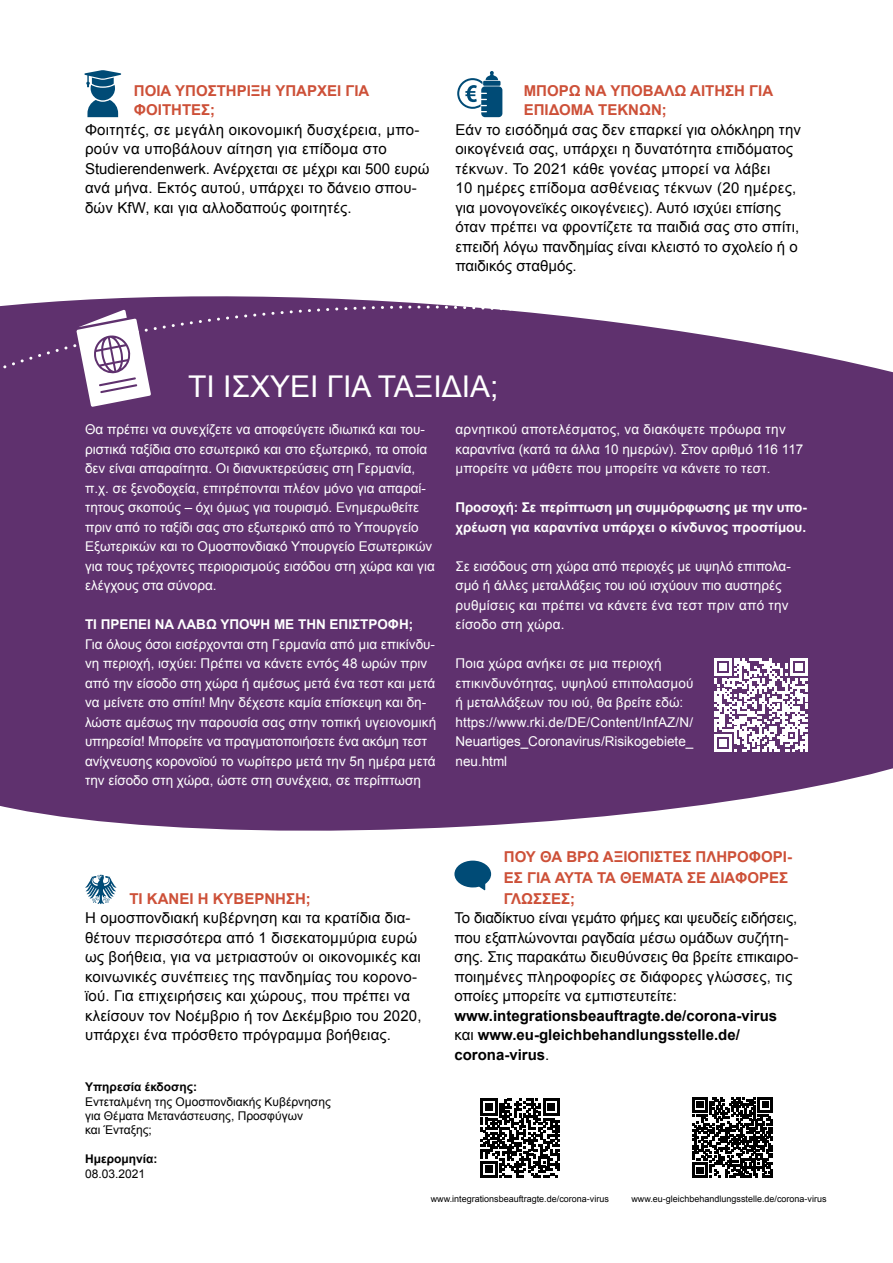
<style>
.page{position:relative;width:893px;height:1263px;background:#fff}
.page>*{position:absolute;margin:0;border:0;box-sizing:border-box;transform-origin:0 0}
.t1{font:30px "Arial";color:#fff}
.t2{font:15px/19.5px "Arial";letter-spacing:.01em;color:#000}
.t3{font:700 15px/19.5px "Arial";color:#cd5038}
.t4{font:700 15px/19.5px "Arial";color:#000}
.t5{font:13.5px/19.5px "Arial";color:#fff}
.t6{font:700 13.5px/19.5px "Arial";color:#fff}
.t7{font:12px/14.4px "Arial";color:#000}
.t8{font:700 12px "Arial";color:#000}
.t9{font:9px "Arial";color:#000}
.s1{font-weight:400}
</style>
<div class="page">
<div style="left:0;top:316px;width:575px;height:305px;background:#5f316e"></div>
<div style="left:0;top:296px;width:568px;height:225px;background:#5f316e"></div>
<svg style="left:575px;top:317px;width:318px;height:304px;background:#6b4179"></svg>
<svg style="left:0;top:621px;width:893px;height:210px;background:#6b4179"></svg>
<svg style="left:76px;top:310px;width:75px;height:97px"></svg>
<svg style="left:85px;top:875px;width:32px;height:29px"></svg>
<svg style="left:454px;top:861px;width:37px;height:29px"></svg>
<svg style="left:480px;top:1099px;width:80px;height:79px"></svg>
<svg style="left:692px;top:1097px;width:81px;height:81px"></svg>
<svg style="left:457px;top:71px;width:45px;height:46px"></svg>
<svg style="left:84px;top:70px;width:37px;height:47px"></svg>
<svg style="left:714px;top:658px;width:93px;height:94px"></svg>
<p class="t3" style="left:134px;top:81px;width:237px">ΠΟΙΑ ΥΠΟΣΤΉΡΙΞΗ ΥΠΆΡΧΕΙ ΓΙΑ<br>ΦΟΙΤΗΤΈΣ;</p>
<p class="t2" style="left:85px;top:120px;width:346px">Φοιτητές, σε μεγάλη οικονομική δυσχέρεια, μπο&shy;ρούν να υποβάλουν αίτηση για επίδομα στο Studierendenwerk. Ανέρχεται σε μέχρι και 500 ευρώ ανά μήνα. Εκτός αυτού, υπάρχει το δάνειο σπου&shy;δών KfW, και για αλλοδαπούς φοιτητές.</p>
<p class="t3" style="left:524px;top:81px;width:251px">ΜΠΟΡΏ ΝΑ ΥΠΟΒΆΛΩ ΑΊΤΗΣΗ ΓΙΑ<br>ΕΠΊΔΟΜΑ ΤΈΚΝΩΝ;</p>
<p class="t2" style="left:455px;top:120px;width:347px">Εάν το εισόδημά σας δεν επαρκεί για ολόκληρη την οικογένειά σας, υπάρχει η δυνατότητα επιδόματος τέκνων. Το 2021 κάθε γονέας μπορεί να λάβει<br>10 ημέρες επίδομα ασθένειας τέκνων (20 ημέρες, για μονογονεϊκές οικογένειες). Αυτό ισχύει επίσης όταν πρέπει να φροντίζετε τα παιδιά σας στο σπίτι, επειδή λόγω πανδημίας είναι κλειστό το σχολείο ή ο παιδικός σταθμός.</p>
<h1 class="t1" style="left:188px;top:367px;width:312px">ΤΙ ΙΣΧΎΕ Ι ΓΙΑ ΤΑΞΊΔΙΑ;</h1>
<p class="t5" style="left:85px;top:420px;width:351px">Θα πρέπει να συνεχίζετε να αποφεύγετε ιδιωτικά και του&shy;ριστικά ταξίδια στο εσωτερικό και στο εξωτερικό, τα οποία δεν είναι απαραίτητα. Οι διανυκτερεύσεις στη Γερμανία, π.χ. σε ξενοδοχεία, επιτρέπονται πλέον μόνο για απαραί&shy;τητους σκοπούς – όχι όμως για τουρισμό. Ενημερωθείτε πριν από το ταξίδι σας στο εξωτερικό από το Υπουργείο Εξωτερικών και το Ομοσπονδιακό Υπουργείο Εσωτερικών για τους τρέχοντες περιορισμούς εισόδου στη χώρα και για ελέγχους στα σύνορα.</p>
<p class="t6" style="left:85px;top:615px;width:330px">ΤΙ ΠΡΈΠΕΙ ΝΑ ΛΆΒΩ ΥΠΌΨΗ ΜΕ ΤΗΝ ΕΠΙΣΤΡΟΦΉ;</p>
<p class="t5" style="left:85px;top:634px;width:353px">Για όλους όσοι εισέρχονται στη Γερμανία από μια επικίνδυ&shy;νη περιοχή, ισχύει: Πρέπει να κάνετε εντός 48 ωρών πριν από την είσοδο στη χώρα ή αμέσως μετά ένα τεστ και μετά να μείνετε στο σπίτι! Μην δέχεστε καμία επίσκεψη και δη&shy;λώστε αμέσως την παρουσία σας στην τοπική υγειονομική υπηρεσία! Μπορείτε να πραγματοποιήσετε ένα ακόμη τεστ ανίχνευσης κορονοϊού το νωρίτερο μετά την 5η ημέρα μετά την είσοδο στη χώρα, ώστε στη συνέχεια, σε περίπτωση</p>
<p class="t5" style="left:455px;top:420px;width:349px">αρνητικού αποτελέσματος, να διακόψετε πρόωρα την καραντίνα (κατά τα άλλα 10 ημερών). Στον αριθμό 116 117 μπορείτε να μάθετε που μπορείτε να κάνετε το τεστ.</p>
<p class="t6" style="left:455px;top:498px;width:353px">Προσοχή: Σε περίπτωση μη συμμόρφωσης με την υπο&shy;χρέωση για καραντίνα υπάρχει ο κίνδυνος προστίμου.</p>
<p class="t5" style="left:455px;top:556px;width:337px">Σε εισόδους στη χώρα από περιοχές με υψηλό επιπολα&shy;σμό ή άλλες μεταλλάξεις του ιού ισχύουν πιο αυστηρές ρυθμίσεις και πρέπει να κάνετε ένα τεστ πριν από την είσοδο στη χώρα.</p>
<p class="t5" style="left:455px;top:654px;width:239px">Ποια χώρα ανήκει σε μια περιοχή επικινδυνότητας, υψηλού επιπολασμού ή μεταλλάξεων του ιού, θα βρείτε εδώ: https://www.rki.de/DE/Content/InfAZ/N/ Neuartiges_Coronavirus/Risikogebiete_ neu.html</p>
<p class="t3" style="left:129px;top:889px;width:183px">ΤΙ ΚΆΝΕΙ Η ΚΥΒΈΡΝΗΣΗ;</p>
<p class="t2" style="left:85px;top:908px;width:338px">Η ομοσπονδιακή κυβέρνηση και τα κρατίδια δια&shy;θέτουν περισσότερα από 1 δισεκατομμύρια ευρώ ως βοήθεια, για να μετριαστούν οι οικονομικές και κοινωνικές συνέπειες της πανδημίας του κορονο&shy;ϊού. Για επιχειρήσεις και χώρους, που πρέπει να κλείσουν τον Νοέμβριο ή τον Δεκέμβριο του 2020, υπάρχει ένα πρόσθετο πρόγραμμα βοήθειας.</p>
<p class="t8" style="left:85px;top:1079px;width:113px">Υπηρεσία έκδοσης:</p>
<p class="t7" style="left:85px;top:1094px;width:247px">Εντεταλμένη της Ομοσπονδιακής Κυβέρνησης για Θέματα Μετανάστευσης, Προσφύγων<br>και Ένταξης;</p>
<p class="t8" style="left:85px;top:1151px;width:74px">Ημερομηνία:</p>
<p class="t7" style="left:85px;top:1166px;width:62px">08.03.2021</p>
<p class="t3" style="left:504px;top:846px;width:290px;line-height:21px">ΠΟΎ ΘΑ ΒΡΩ ΑΞΙΌΠΙΣΤΕΣ ΠΛΗΡΟΦΟΡΊ-<br>ΕΣ ΓΙΑ ΑΥΤΆ ΤΑ ΘΈΜΑΤΑ ΣΕ ΔΙΆΦΟΡΕΣ<br>ΓΛΏΣΣΕΣ;</p>
<p class="t2" style="left:454px;top:908px;width:345px">Το διαδίκτυο είναι γεμάτο φήμες και ψευδείς ειδήσεις, που εξαπλώνονται ραγδαία μέσω ομάδων συζήτη&shy;σης. Στις παρακάτω διευθύνσεις θα βρείτε επικαιρο&shy;ποιημένες πληροφορίες σε διάφορες γλώσσες, τις οποίες μπορείτε να εμπιστευτείτε:</p>
<p class="t4" style="left:454px;top:1006px;width:324px">www.integrationsbeauftragte.de/corona-virus <span class="s1">και</span> www.eu-gleichbehandlungsstelle.de/ corona-virus<span class="s1">.</span></p>
<p class="t9" style="left:431px;top:1192px;width:180px">www.integrationsbeauftragte.de/corona-virus</p>
<p class="t9" style="left:631px;top:1192px;width:197px">www.eu-gleichbehandlungsstelle.de/corona-virus</p>
</div>
